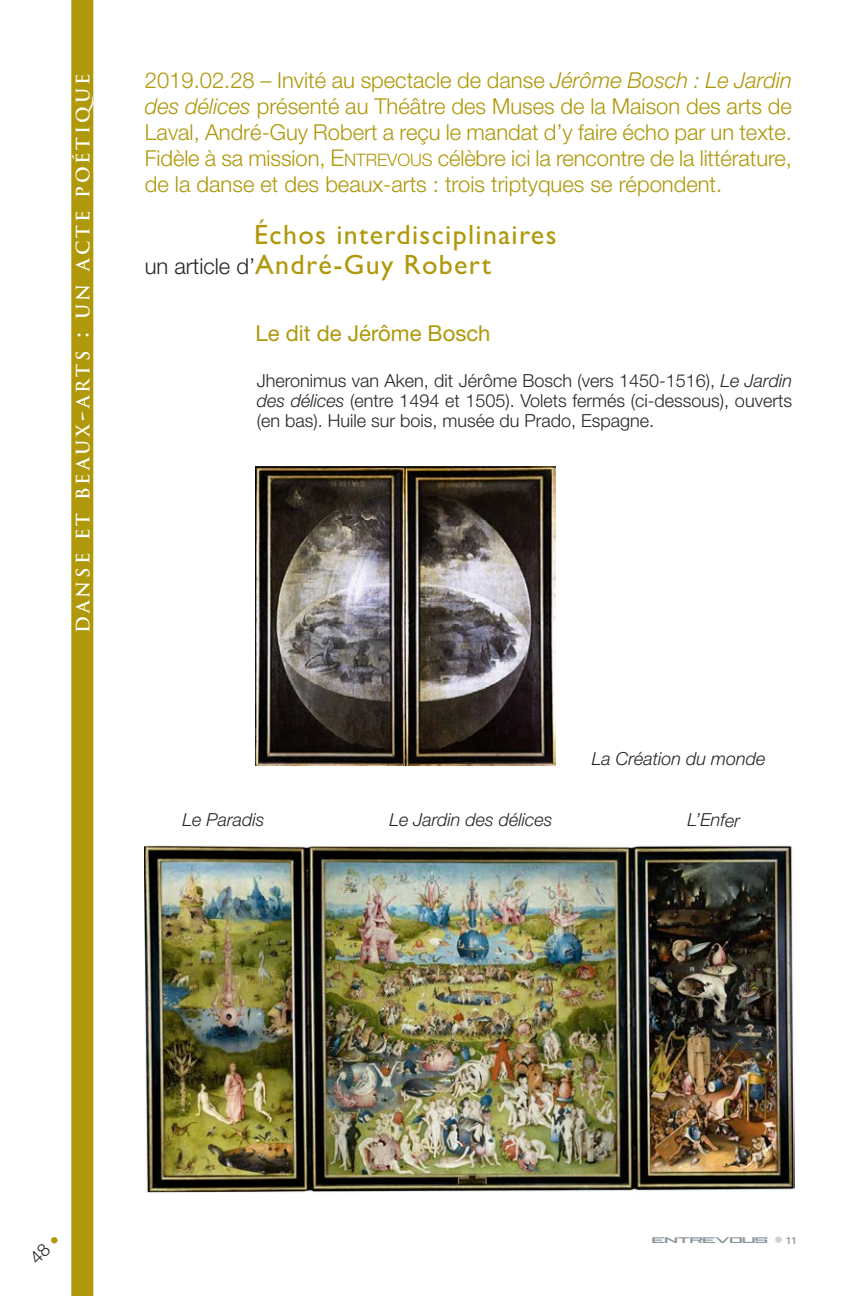
<style>
.page{position:relative;width:864px;height:1296px;background:#fff}
.page>*{position:absolute;margin:0;border:0;box-sizing:border-box;transform-origin:0 0}
.t1{font:28px/29.6px "Gill Sans";letter-spacing:.05em;color:#af9809}
.t2{font:300 22px/26px "Helvetica Neue";color:#af9809;text-align:justify}
.t3{font:22px "Helvetica Neue";color:#af9809}
.t4{font:300 18px/20px "Helvetica Neue";color:#272526;text-align:justify}
.t5{font:italic 300 18px "Helvetica Neue";color:#272526}
.t6{font:700 18px "Trajan Pro";letter-spacing:.16em;color:#fff}
.t7{font:500 10px "Helvetica Neue";color:#8b969d}
.t8{font:8px "Be A Pro";color:#8b969d}
.s1{font-size:24px}
.s2{font-style:italic}
.s3{font-size:23px}
.s4{font-size:17.2px}
.s5{font-family:"Helvetica Neue";font-weight:300;font-size:22px;color:#272526}
.s6{font-size:18px;color:#cdd1d5}
</style>
<div class="page">
<div style="left:71px;top:0;width:22px;height:1296px;background:#af9809"></div>
<img style="left:256px;top:467px;width:300px;height:298px">
<img style="left:145px;top:845px;width:649px;height:347px">
<p class="t6" style="left:73px;top:633px;width:560px;rotate:-90deg">DANSE ET BEAUX<span class="s1">-</span>ARTS <span class="s1">:</span> UN ACTE POÉTIQUE</p>
<p class="t2" style="left:145px;top:69px;width:649px">2019.02.28 – Invité au spectacle de danse <span class="s2">Jérôme Bosch : Le Jardin des délices</span> présenté au Théâtre des Muses de la Maison des arts de Laval, André-Guy Robert a reçu le mandat d’y faire écho par un texte.<br>Fidèle à sa mission, <span class="s3">E</span><span class="s4">NTREVOUS</span> célèbre ici la rencontre de la littérature, de la danse et des beaux-arts : trois triptyques se répondent.</p>
<p class="t1" style="left:145px;top:220px;width:413px;text-indent:109px">Échos interdisciplinaires <span class="s5">un article d’</span>André-Guy Robert</p>
<p class="t3" style="left:256px;top:326px;width:236px">Le dit de Jérôme Bosch</p>
<p class="t4" style="left:257px;top:373px;width:537px">Jheronimus van Aken, dit Jérôme Bosch (vers 1450-1516), <span class="s2">Le Jardin des délices</span> (entre 1494 et 1505). Volets fermés (ci-dessous), ouverts (en bas). Huile sur bois, musée du Prado, Espagne.</p>
<p class="t5" style="left:592px;top:752px;width:175px">La Création du monde</p>
<p class="t5" style="left:182px;top:813px;width:84px">Le Paradis</p>
<p class="t5" style="left:389px;top:813px;width:165px">Le Jardin des délices</p>
<p class="t5" style="left:688px;top:814px;width:54px">L’Enfer</p>
<p class="t8" style="left:652px;top:1236px;width:117px">ENTREVOUS</p>
<p class="t7" style="left:774px;top:1237px;width:24px"><span class="s6">•</span> 11</p>
</div>
